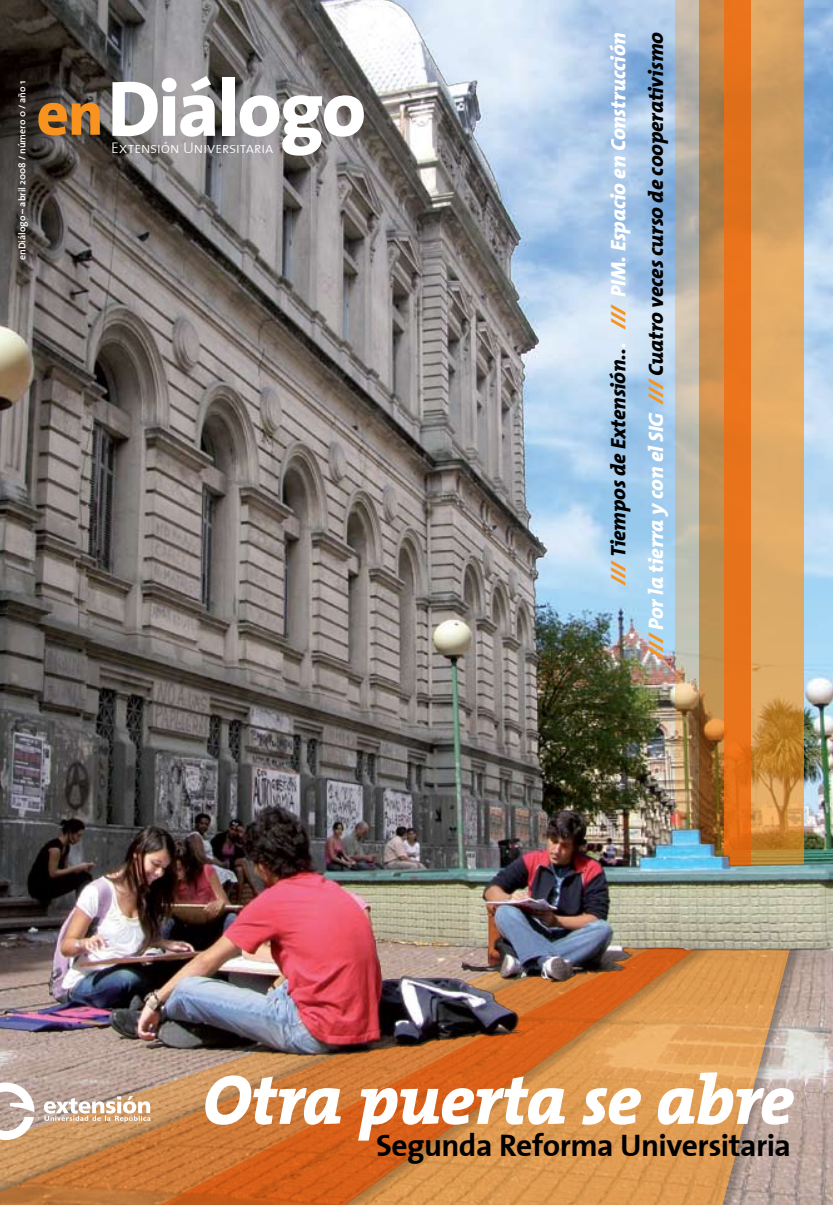
<style>
.page{position:relative;width:833px;height:1205px;background:#fff}
.page>*{position:absolute;margin:0;border:0;box-sizing:border-box;transform-origin:0 0}
.t1{font:800 79.62px "The Sans";letter-spacing:-.025em;color:#fff}
.t2{font:italic 800 70.38px "The Mix";letter-spacing:-.015em;color:#fff}
.t3{font:700 31.62px "The Sans";letter-spacing:-.015em;color:#000}
.t4{font:italic 800 21.25px/37.5px "The Mix";letter-spacing:-.01em;color:#000;text-align:right}
.t5{font:15.5px "The Mix Light Caps";letter-spacing:-.02em;color:#fff}
.t6{font:600 10px "The Sans";color:#fff}
.s1{font-size:62.75px;color:#f7931e}
.s2{color:#f7931e}
.s3{color:#fff}
</style>
<div class="page">
<svg style="left:729px;top:1065px;width:65px;height:140px;background:#c1a591"></svg>
<svg style="left:0;top:1065px;width:127px;height:140px;background:#c18c60"></svg>
<svg style="left:128px;top:1065px;width:587px;height:140px;background:#d5833f"></svg>
<img style="left:0;top:0;width:833px;height:1065px">
<svg style="left:0;top:1082px;width:34px;height:58px"></svg>
<svg style="left:44px;top:1096px;width:107px;height:26px"></svg>
<p class="t6" style="left:14px;top:260px;width:181px;rotate:-90deg">enDiálogo – abril 2008 / número 0 / año 1</p>
<h1 class="t1" style="left:36px;top:42px;width:331px"><span class="s1">en</span>Diálogo</h1>
<p class="t5" style="left:111px;top:135px;width:164px">Extensión Universitaria</p>
<p class="t4" style="left:599px;top:658px;width:627px;rotate:-90deg"><span class="s2">///</span>Tiempos de Extensión..<span class="s3">.</span> <span class="s2">///</span> <span class="s3">PIM. Espacio en Construcción<br></span><span class="s2">///</span> <span class="s3">Por la tierra y con el SIG</span> <span class="s2">///</span> Cuatro veces curso de cooperativismo</p>
<h2 class="t2" style="left:202px;top:1041px;width:593px">Otra puerta se abre</h2>
<h3 class="t3" style="left:376px;top:1119px;width:416px">Segunda Reforma Universitaria</h3>
</div>
